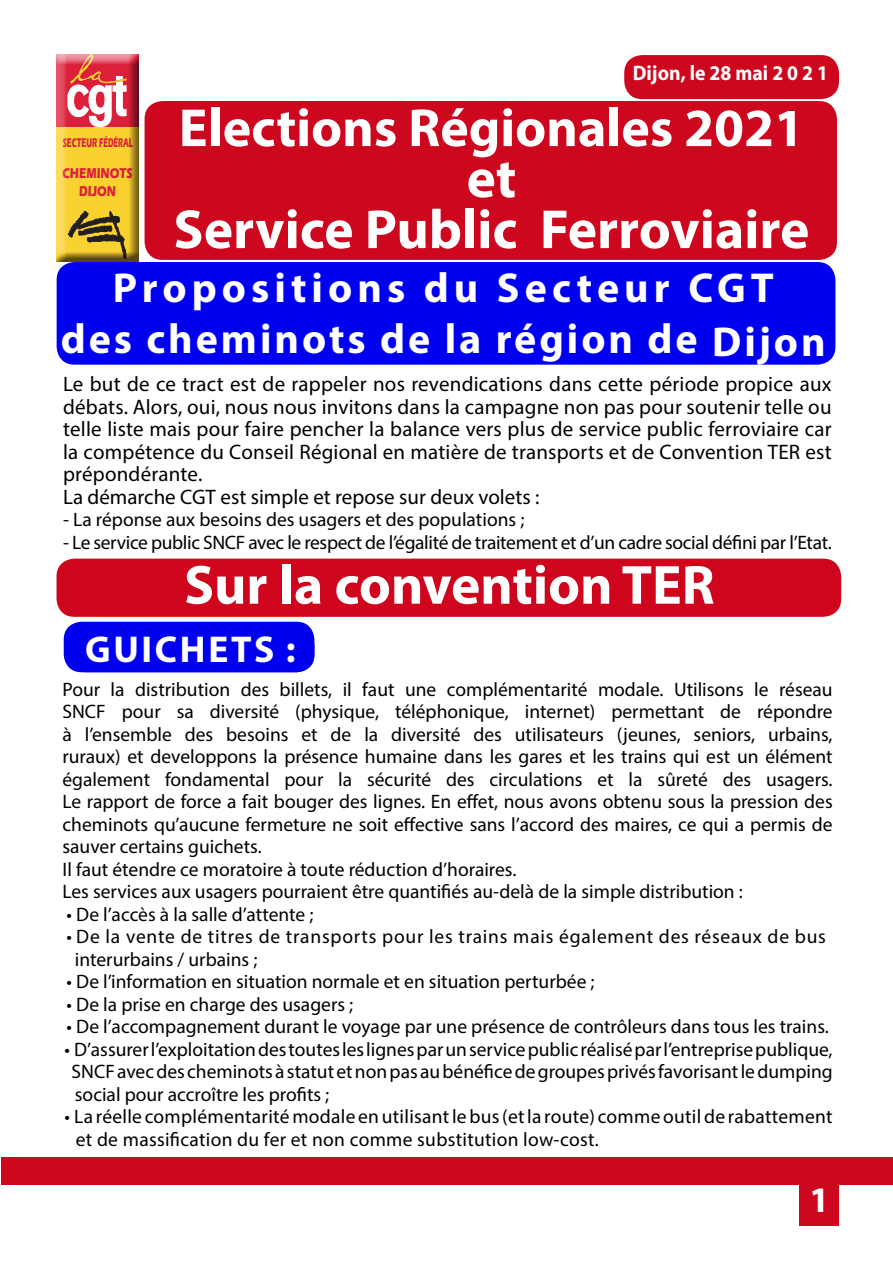
<style>
.page{position:relative;width:893px;height:1263px;background:#fff}
.page>*{position:absolute;margin:0;border:0;box-sizing:border-box;transform-origin:0 0}
.t1{font:700 55.5px/51px "Myriad Pro";color:#fff;text-align:center}
.t2{font:700 54px "Myriad Pro";color:#fff}
.t3{font:700 42px/51px "Myriad Pro";letter-spacing:.07em;color:#fff;text-align:center}
.t4{font:700 37.5px "Myriad Pro";letter-spacing:.07em;color:#fff}
.t5{font:700 36px "Myriad Pro";color:#fff}
.t6{font:21px/22.5px "Myriad Pro";color:#000;text-align:justify}
.t7{font:700 21px "Myriad Pro";color:#fff;scale:.94 1}
.t8{font:19.5px/22.5px "Myriad Pro";color:#000;text-align:justify}
.t9{font:19.5px/22.5px "Myriad Pro";letter-spacing:.04em;color:#000}
.t10{font:19.5px "Myriad Pro";letter-spacing:-.02em;color:#000}
.t11{font:700 14.7px/17.5px "Eras ITC";color:#dd1f3a;text-align:center;scale:.76 1}
.t12{font:700 12.9px "Eras ITC";color:#dd1f3a;scale:.57 1}
</style>
<div class="page">
<div style="left:145px;top:101px;width:692px;height:159px;background:#cd071e;border-radius:18px"></div>
<div style="left:57px;top:559px;width:784px;height:58px;background:#cf051e;border-radius:18px"></div>
<div style="left:57px;top:262px;width:778px;height:103px;background:#0000f0;border-radius:18px"></div>
<div style="left:53px;top:53px;width:91px;height:211px;background:#231f20;opacity:.75"></div>
<div style="left:624px;top:55px;width:215px;height:44px;background:#cd071e;border-radius:18px"></div>
<div style="left:64px;top:622px;width:250px;height:50px;background:#0000f0;border-radius:18px"></div>
<div style="left:1px;top:1157px;width:892px;height:28px;background:#cd071e"></div>
<div style="left:799px;top:1185px;width:40px;height:40px;background:#cd071e"></div>
<p class="t12" style="left:63px;top:135px;width:125px">SECTEUR FÉDÉRAL</p>
<p class="t11" style="left:62px;top:165px;width:94px">CHEMINOTS<br>DIJON</p>
<p class="t7" style="left:633px;top:59px;width:209px">Dijon, le 28 mai 2 0 2 1</p>
<p class="t2" style="left:179px;top:93px;width:627px">Elections Régionales 2021</p>
<p class="t1" style="left:173px;top:151px;width:637px">et<br>Service Public Ferroviaire</p>
<p class="t3" style="left:61px;top:261px;width:766px">Propositions du Secteur CGT<br>des cheminots de la région de Dijon</p>
<p class="t6" style="left:63px;top:372px;width:770px">Le but de ce tract est de rappeler nos revendications dans cette période propice aux débats. Alors, oui, nous nous invitons dans la campagne non pas pour soutenir telle ou telle liste mais pour faire pencher la balance vers plus de service public ferroviaire car la compétence du Conseil Régional en matière de transports et de Convention TER est prépondérante.</p>
<p class="t6" style="left:63px;top:485px;width:478px">La démarche CGT est simple et repose sur deux volets :</p>
<p class="t8" style="left:63px;top:508px;width:463px">- La réponse aux besoins des usagers et des populations ;</p>
<p class="t10" style="left:63px;top:530px;width:770px">- Le service public SNCF avec le respect de l’égalité de traitement et d’un cadre social défini par l’Etat.</p>
<p class="t1" style="left:184px;top:558px;width:532px">Sur la convention TER</p>
<p class="t4" style="left:85px;top:625px;width:212px">GUICHETS :</p>
<p class="t8" style="left:63px;top:678px;width:772px">Pour la distribution des billets, il faut une complémentarité modale. Utilisons le réseau SNCF pour sa diversité (physique, téléphonique, internet) permettant de répondre à l’ensemble des besoins et de la diversité des utilisateurs (jeunes, seniors, urbains, ruraux) et developpons la présence humaine dans les gares et les trains qui est un élément également fondamental pour la sécurité des circulations et la sûreté des usagers.<br>Le rapport de force a fait bouger des lignes. En effet, nous avons obtenu sous la pression des cheminots qu’aucune fermeture ne soit effective sans l’accord des maires, ce qui a permis de sauver certains guichets.</p>
<p class="t8" style="left:63px;top:858px;width:455px">Il faut étendre ce moratoire à toute réduction d’horaires.</p>
<p class="t8" style="left:63px;top:880px;width:682px">Les services aux usagers pourraient être quantifiés au-delà de la simple distribution :</p>
<p class="t8" style="left:67px;top:903px;width:248px">• De l’accès à la salle d’attente ;</p>
<p class="t9" style="left:75px;top:925px;width:753px;text-indent:-8px">• De la vente de titres de transports pour les trains mais également des réseaux de bus interurbains / urbains ;</p>
<p class="t8" style="left:67px;top:970px;width:529px">• De l’information en situation normale et en situation perturbée ;</p>
<p class="t8" style="left:67px;top:993px;width:288px">• De la prise en charge des usagers ;</p>
<p class="t8" style="left:67px;top:1015px;width:764px">• De l’accompagnement durant le voyage par une présence de contrôleurs dans tous les trains.</p>
<p class="t8" style="left:72px;top:1038px;width:763px;text-indent:-7px">• D’assurer l’exploitation des toutes les lignes par un service public réalisé par l’entreprise publique, SNCF avec des cheminots à statut et non pas au bénéfice de groupes privés favorisant le dumping social pour accroître les profits ;</p>
<p class="t8" style="left:76px;top:1105px;width:758px;text-indent:-11px">• La réelle complémentarité modale en utilisant le bus (et la route) comme outil de rabattement et de massification du fer et non comme substitution low-cost.</p>
<p class="t5" style="left:809px;top:1177px;width:21px">1</p>
</div>
